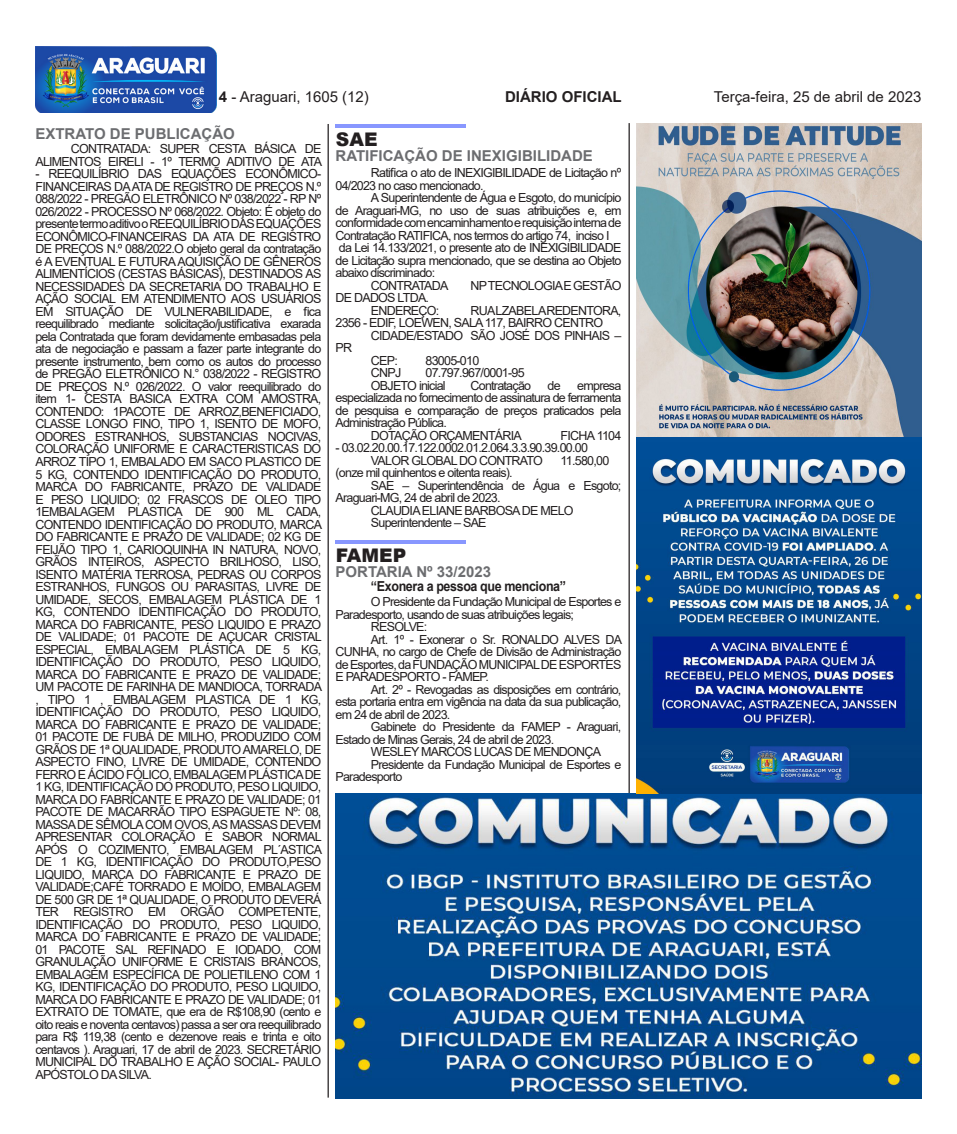
<style>
.page{position:relative;width:957px;height:1134px;background:#fff}
.page>*{position:absolute;margin:0;border:0;box-sizing:border-box;transform-origin:0 0}
.t1{font:900 18.75px "Arial";letter-spacing:.005em;color:#231f20}
.t2{font:700 15px "Arial";color:#6c6d70}
.t3{font:15px "Arial";color:#231f20}
.t4{font:700 15px "Arial";color:#231f20}
.t5{font:700 13.75px "Arial";letter-spacing:-.03em;color:#231f20;scale:.91 1}
.t6{font:12.5px/12.5px "Arial";letter-spacing:-.06em;color:#231f20}
.s1{font-weight:700}
</style>
<div class="page">
<img style="left:636px;top:123px;width:285px;height:314px">
<img style="left:35px;top:46px;width:181px;height:66px">
<hr style="left:327px;top:124px;width:2px;height:973px;background:#231f20">
<hr style="left:628px;top:123px;width:2px;height:975px;background:#231f20">
<img style="left:335px;top:794px;width:586px;height:304px">
<hr style="left:335px;top:540px;width:131px;height:4px;background:#8897ff">
<hr style="left:335px;top:124px;width:131px;height:4px;background:#8897ff">
<img style="left:636px;top:437px;width:285px;height:357px">
<p class="t3" style="left:219px;top:87px;width:152px"><span class="s1">4</span> - Araguari, 1605 (12)</p>
<p class="t4" style="left:505px;top:86px;width:118px">DIÁRIO OFICIAL</p>
<p class="t3" style="left:714px;top:87px;width:209px">Terça-feira, 25 de abril de 2023</p>
<p class="t2" style="left:35px;top:123px;width:201px">EXTRATO DE PUBLICAÇÃO</p>
<p class="t6" style="left:35px;top:143px;width:288px;text-align:right">CONTRATADA: SUPER CESTA BÁSICA DE<br>ALIMENTOS EIRELI - 1º TERMO ADITIVO DE ATA</p>
<p class="t6" style="left:35px;top:168px;width:288px;text-align:justify">- REEQUILÍBRIO DAS EQUAÇÕES ECONÔMICO-FINANCEIRAS DA ATA DE REGISTRO DE PREÇOS N.º 088/2022 - PREGÃO ELETRÔNICO Nº 038/2022 - RP Nº 026/2022 - PROCESSO Nº 068/2022. Objeto: É objeto do presente termo aditivo o REEQUILÍBRIO DAS EQUAÇÕES ECONÔMICO-FINANCEIRAS DA ATA DE REGISTRO DE PREÇOS N.º 088/2022.O objeto geral da contratação é A EVENTUAL E FUTURA AQUISIÇÃO DE GÊNEROS ALIMENTÍCIOS (CESTAS BÁSICAS), DESTINADOS AS NECESSIDADES DA SECRETARIA DO TRABALHO E AÇÃO SOCIAL EM ATENDIMENTO AOS USUÁRIOS EM SITUAÇÃO DE VULNERABILIDADE, e fica reequilibrado mediante solicitação/justificativa exarada pela Contratada que foram devidamente embasadas pela ata de negociação e passam a fazer parte integrante do presente instrumento, bem como os autos do processo de PREGÃO ELETRÔNICO N.° 038/2022 - REGISTRO DE PREÇOS N.º 026/2022. O valor reequilibrado do item 1- CESTA BASICA EXTRA COM AMOSTRA, CONTENDO: 1PACOTE DE ARROZ,BENEFICIADO, CLASSE LONGO FINO, TIPO 1, ISENTO DE MOFO, ODORES ESTRANHOS, SUBSTANCIAS NOCIVAS, COLORAÇÃO UNIFORME E CARACTERISTICAS DO ARROZ TIPO 1, EMBALADO EM SACO PLASTICO DE 5 KG, CONTENDO IDENTIFICAÇÃO DO PRODUTO, MARCA DO FABRICANTE, PRAZO DE VALIDADE E PESO LIQUIDO; 02 FRASCOS DE OLEO TIPO 1EMBALAGEM PLASTICA DE 900 ML CADA, CONTENDO IDENTIFICAÇÃO DO PRODUTO, MARCA DO FABRICANTE E PRAZO DE VALIDADE; 02 KG DE FEIJÃO TIPO 1, CARIOQUINHA IN NATURA, NOVO, GRÃOS INTEIROS, ASPECTO BRILHOSO, LISO, ISENTO MATÉRIA TERROSA, PEDRAS OU CORPOS ESTRANHOS, FUNGOS OU PARASITAS, LIVRE DE UMIDADE, SECOS, EMBALAGEM PLÁSTICA DE 1<br>KG, CONTENDO IDENTIFICAÇÃO DO PRODUTO, MARCA DO FABRICANTE, PESO LIQUIDO E PRAZO DE VALIDADE; 01 PACOTE DE AÇUCAR CRISTAL ESPECIAL, EMBALAGEM PLÁSTICA DE 5 KG, IDENTIFICAÇÃO DO PRODUTO, PESO LIQUIDO, MARCA DO FABRICANTE E PRAZO DE VALIDADE; UM PACOTE DE FARINHA DE MANDIOCA, TORRADA , TIPO 1 , EMBALAGEM PLASTICA DE 1 KG, IDENTIFICAÇÃO DO PRODUTO, PESO LIQUIDO, MARCA DO FABRICANTE E PRAZO DE VALIDADE; 01 PACOTE DE FUBÁ DE MILHO, PRODUZIDO COM GRÃOS DE 1ª QUALIDADE, PRODUTO AMARELO, DE ASPECTO FINO, LIVRE DE UMIDADE, CONTENDO FERRO E ÁCIDO FÓLICO, EMBALAGEM PLÁSTICA DE 1 KG, IDENTIFICAÇÃO DO PRODUTO, PESO LIQUIDO, MARCA DO FABRICANTE E PRAZO DE VALIDADE; 01<br>PACOTE DE MACARRÃO TIPO ESPAGUETE Nº: 08, MASSA DE SÊMOLA COM OVOS, AS MASSAS DEVEM APRESENTAR COLORAÇÃO E SABOR NORMAL APÓS O COZIMENTO, EMBALAGEM PL´ASTICA DE 1 KG, IDENTIFICAÇÃO DO PRODUTO,PESO LIQUIDO, MARCA DO FABRICANTE E PRAZO DE VALIDADE;CAFÉ TORRADO E MOÍDO, EMBALAGEM DE 500 GR DE 1ª QUALIDADE, O PRODUTO DEVERÁ TER REGISTRO EM ORGÃO COMPETENTE, IDENTIFICAÇÃO DO PRODUTO, PESO LIQUIDO, MARCA DO FABRICANTE E PRAZO DE VALIDADE; 01 PACOTE SAL REFINADO E IODADO, COM GRANULAÇÃO UNIFORME E CRISTAIS BRANCOS, EMBALAGEM ESPECÍFICA DE POLIETILENO COM 1<br>KG, IDENTIFICAÇÃO DO PRODUTO, PESO LIQUIDO, MARCA DO FABRICANTE E PRAZO DE VALIDADE; 01<br>EXTRATO DE TOMATE, que era de R$108,90 (cento e oito reais e noventa centavos) passa a ser ora reequilibrado para R$ 119,38 (cento e dezenove reais e trinta e oito centavos ). Araguari, 17 de abril de 2023. SECRETÁRIO MUNICIPAL DO TRABALHO E AÇÃO SOCIAL- PAULO APÓSTOLO DA SILVA.</p>
<p class="t1" style="left:336px;top:125px;width:43px">SAE</p>
<p class="t2" style="left:335px;top:145px;width:259px">RATIFICAÇÃO DE INEXIGIBILIDADE</p>
<p class="t6" style="left:335px;top:167px;width:287px;text-indent:35px">Ratifica o ato de INEXIGIBILIDADE de Licitação nº<br>04/2023 no caso mencionado.</p>
<p class="t6" style="left:335px;top:192px;width:287px;text-indent:35px">A Superintendente de Água e Esgoto, do município de Araguari-MG, no uso de suas atribuições e, em conformidade com encaminhamento e requisição interna de Contratação RATIFICA, nos termos do artigo 74, inciso I da Lei 14.133/2021, o presente ato de INEXIGIBILIDADE de Licitação supra mencionado, que se destina ao Objeto abaixo discriminado:</p>
<p class="t6" style="left:371px;top:279px;width:79px">CONTRATADA</p>
<p class="t6" style="left:470px;top:279px;width:152px">NP TECNOLOGIA E GESTÃO</p>
<p class="t6" style="left:335px;top:292px;width:95px">DE DADOS LTDA.</p>
<p class="t6" style="left:371px;top:304px;width:70px">ENDEREÇO:</p>
<p class="t6" style="left:335px;top:304px;width:287px;text-indent:135px">RUA LZABEL A REDENTORA,<br>2356 - EDIF, LOEWEN, SALA 117, BAIRRO CENTRO</p>
<p class="t6" style="left:371px;top:329px;width:252px">CIDADE/ESTADO SÃO JOSÉ DOS PINHAIS –</p>
<p class="t6" style="left:335px;top:342px;width:18px">PR</p>
<p class="t6" style="left:371px;top:354px;width:28px">CEP:</p>
<p class="t6" style="left:425px;top:354px;width:55px">83005-010</p>
<p class="t6" style="left:371px;top:367px;width:32px">CNPJ</p>
<p class="t6" style="left:425px;top:367px;width:101px">07.797.967/0001-95</p>
<p class="t6" style="left:371px;top:379px;width:76px">OBJETO inicial</p>
<p class="t6" style="left:470px;top:379px;width:62px">Contratação</p>
<p class="t6" style="left:547px;top:379px;width:15px">de</p>
<p class="t6" style="left:335px;top:379px;width:287px;text-align:justify;text-indent:242px">empresa especializada no fornecimento de assinatura de ferramenta de pesquisa e comparação de preços praticados pela Administração Pública.</p>
<p class="t6" style="left:371px;top:429px;width:152px">DOTAÇÃO ORÇAMENTÁRIA</p>
<p class="t6" style="left:560px;top:429px;width:62px">FICHA 1104</p>
<p class="t6" style="left:335px;top:442px;width:254px">- 03.02.20.00.17.122.0002.01.2.064.3.3.90.39.00.00</p>
<p class="t6" style="left:371px;top:454px;width:173px">VALOR GLOBAL DO CONTRATO</p>
<p class="t6" style="left:560px;top:454px;width:50px">11.580,00</p>
<p class="t6" style="left:335px;top:467px;width:179px">(onze mil quinhentos e oitenta reais).</p>
<p class="t6" style="left:335px;top:479px;width:287px;text-indent:35px">SAE – Superintendência de Água e Esgoto;<br>Araguari-MG, 24 de abril de 2023.</p>
<p class="t6" style="left:371px;top:504px;width:204px">CLAUDIA ELIANE BARBOSA DE MELO</p>
<p class="t6" style="left:371px;top:517px;width:117px">Superintendente – SAE</p>
<p class="t1" style="left:336px;top:541px;width:72px">FAMEP</p>
<p class="t2" style="left:335px;top:561px;width:157px">PORTARIA Nº 33/2023</p>
<p class="t6" style="left:335px;top:595px;width:287px;text-indent:35px">O Presidente da Fundação Municipal de Esportes e<br>Paradesporto, usando de suas atribuições legais;</p>
<p class="t6" style="left:371px;top:620px;width:58px">RESOLVE:</p>
<p class="t6" style="left:335px;top:633px;width:288px;text-align:justify;text-indent:35px">Art. 1º - Exonerar o Sr. RONALDO ALVES DA CUNHA, no cargo de Chefe de Divisão de Administração de Esportes, da FUNDAÇÃO MUNICIPAL DE ESPORTES E PARADESPORTO - FAMEP.</p>
<p class="t6" style="left:335px;top:683px;width:287px;text-align:justify;text-indent:35px">Art. 2º - Revogadas as disposições em contrário, esta portaria entra em vigência na data da sua publicação, em 24 de abril de 2023.</p>
<p class="t6" style="left:335px;top:720px;width:287px;text-indent:35px">Gabinete do Presidente da FAMEP - Araguari,<br>Estado de Minas Gerais, 24 de abril de 2023.</p>
<p class="t6" style="left:371px;top:745px;width:232px">WESLEY MARCOS LUCAS DE MENDONÇA</p>
<p class="t6" style="left:335px;top:758px;width:287px;text-indent:35px">Presidente da Fundação Municipal de Esportes e<br>Paradesporto</p>
<p class="t5" style="left:371px;top:576px;width:216px">“Exonera a pessoa que menciona”</p>
</div>
